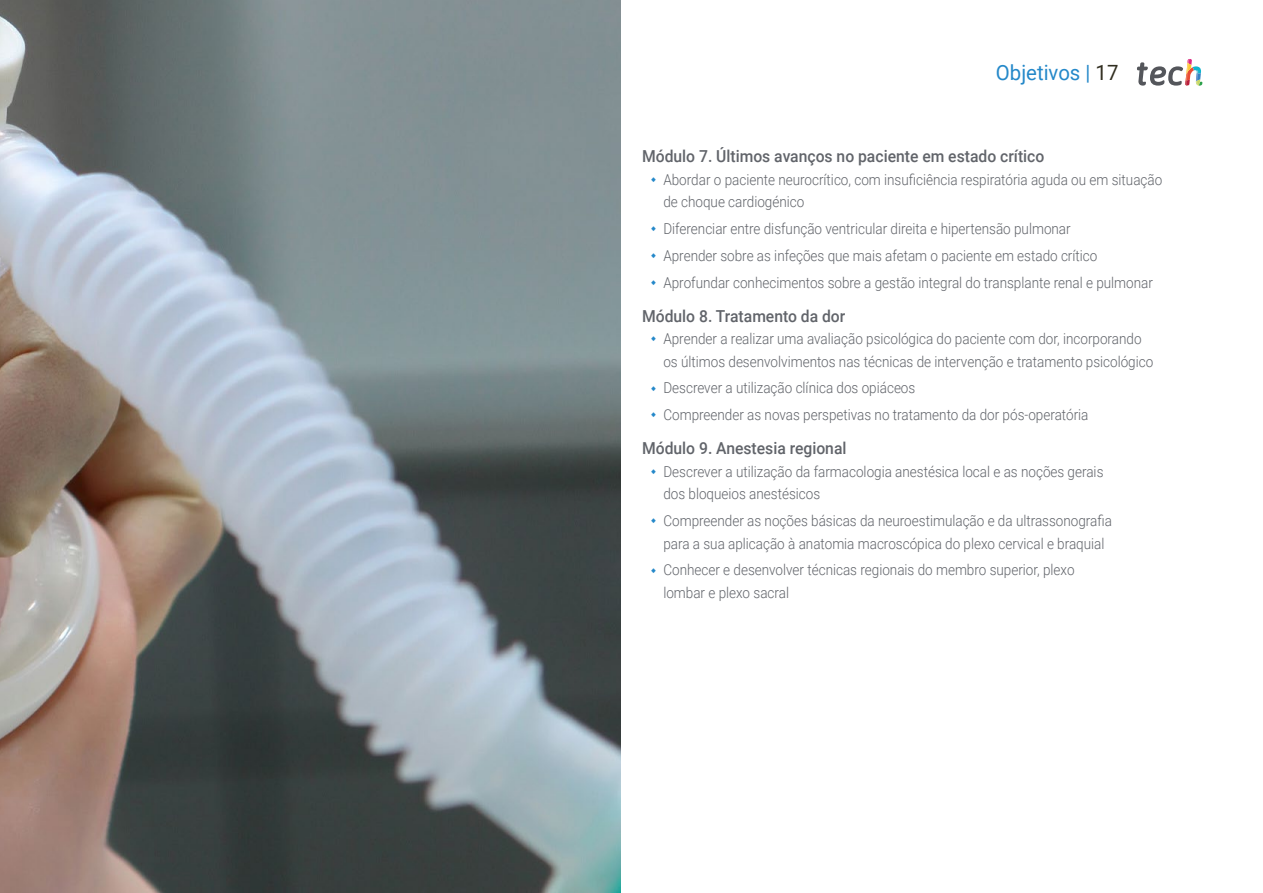
<style>
.page{position:relative;width:1263px;height:893px;background:#fff}
.page>*{position:absolute;margin:0;border:0;box-sizing:border-box;transform-origin:0 0}
.t1{font:21px "Roboto";color:#2488c9}
.t2{font:500 16.5px "Roboto";color:#61646a;scale:.95 1}
.t3{font:300 15px/22.5px "Roboto";color:#61646a;scale:.9 1}
.s1{color:#312e20}
</style>
<div class="page">
<img style="left:0;top:0;width:621px;height:893px">
<svg style="left:1137px;top:59px;width:65px;height:27px"></svg>
<h1 class="t1" style="left:996px;top:57px;width:124px">Objetivos | <span class="s1">17</span></h1>
<p class="t2" style="left:642px;top:145px;width:425px">Módulo 7. Últimos avanços no paciente em estado crítico</p>
<p class="t3" style="left:663px;top:168px;width:556px">Abordar o paciente neurocrítico, com insuficiência respiratória aguda ou em situação de choque cardiogénico</p>
<p class="t3" style="left:663px;top:215px;width:545px;line-height:26.7px">Diferenciar entre disfunção ventricular direita e hipertensão pulmonar<br>Aprender sobre as infeções que mais afetam o paciente em estado crítico<br>Aprofundar conhecimentos sobre a gestão integral do transplante renal e pulmonar</p>
<p class="t2" style="left:642px;top:304px;width:215px">Módulo 8. Tratamento da dor</p>
<p class="t3" style="left:663px;top:327px;width:546px">Aprender a realizar uma avaliação psicológica do paciente com dor, incorporando os últimos desenvolvimentos nas técnicas de intervenção e tratamento psicológico</p>
<p class="t3" style="left:663px;top:374px;width:474px;line-height:26.7px">Descrever a utilização clínica dos opiáceos<br>Compreender as novas perspetivas no tratamento da dor pós-operatória</p>
<p class="t2" style="left:642px;top:437px;width:217px">Módulo 9. Anestesia regional</p>
<p class="t3" style="left:663px;top:460px;width:490px">Descrever a utilização da farmacologia anestésica local e as noções gerais dos bloqueios anestésicos</p>
<p class="t3" style="left:663px;top:509px;width:500px">Compreender as noções básicas da neuroestimulação e da ultrassonografia para a sua aplicação à anatomia macroscópica do plexo cervical e braquial</p>
<p class="t3" style="left:663px;top:558px;width:458px">Conhecer e desenvolver técnicas regionais do membro superior, plexo lombar e plexo sacral</p>
</div>
